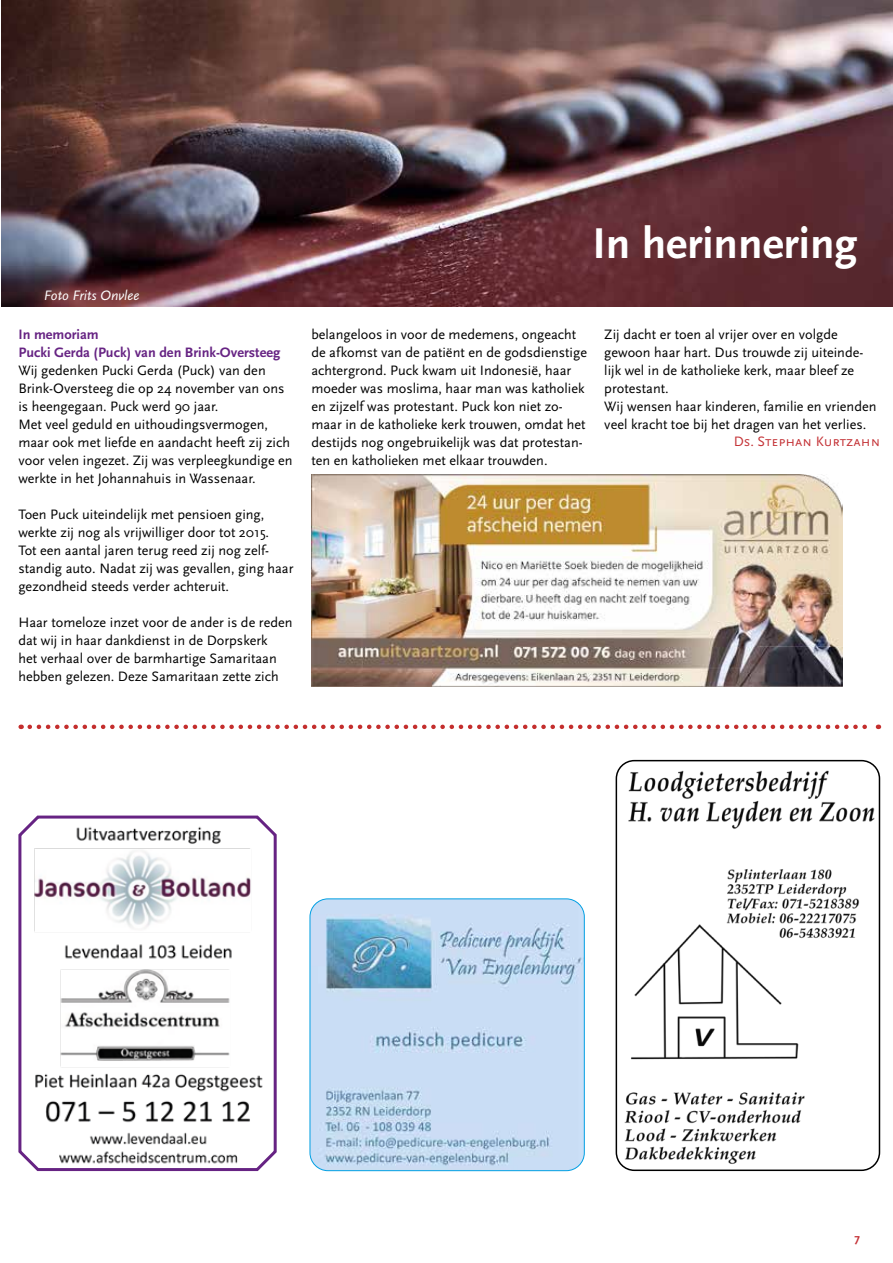
<style>
.page{position:relative;width:893px;height:1263px;background:#fff}
.page>*{position:absolute;margin:0;border:0;box-sizing:border-box;transform-origin:0 0}
.t1{font:700 45px "Scala Sans Pro";color:#fff}
.t2{font:14.25px/18px "Scala Sans Pro";color:#000}
.t3{font:700 14.25px/18px "Scala Sans Pro";color:#662383}
.t4{font:14.25px "Scala Sans Caps";color:#c43236}
.t5{font:italic 14.25px "Scala Sans Pro";color:#fff}
.t6{font:700 12px "Scala Sans Pro";color:#c43236}
</style>
<div class="page">
<img style="left:310px;top:899px;width:274px;height:272px">
<div style="left:310px;top:898px;width:275px;height:273px;border:1px solid #009fe3;border-radius:18px"></div>
<svg style="left:18px;top:815px;width:259px;height:357px"></svg>
<img style="left:1px;top:0;width:892px;height:307px">
<img style="left:311px;top:474px;width:532px;height:213px">
<svg style="left:30px;top:725px;width:849px;height:4px"></svg>
<img style="left:616px;top:761px;width:263px;height:409px">
<div style="left:616px;top:760px;width:264px;height:411px;border:2px solid #000;border-radius:18px"></div>
<p class="t5" style="left:44px;top:287px;width:97px">Foto Frits Onvlee</p>
<p class="t3" style="left:18px;top:326px;width:263px">In memoriam<br>Pucki Gerda (Puck) van den Brink-Oversteeg</p>
<p class="t2" style="left:18px;top:362px;width:276px">Wij gedenken Pucki Gerda (Puck) van den Brink-Oversteeg die op 24 november van ons is heengegaan. Puck werd 90 jaar.<br>Met veel geduld en uithoudingsvermogen, maar ook met liefde en aandacht heeft zij zich voor velen ingezet. Zij was verpleegkundige en werkte in het Johannahuis in Wassenaar.</p>
<p class="t2" style="left:18px;top:506px;width:277px">Toen Puck uiteindelijk met pensioen ging, werkte zij nog als vrijwilliger door tot 2015.<br>Tot een aantal jaren terug reed zij nog zelf&shy;standig auto. Nadat zij was gevallen, ging haar gezondheid steeds verder achteruit.</p>
<p class="t2" style="left:18px;top:614px;width:276px">Haar tomeloze inzet voor de ander is de reden dat wij in haar dankdienst in de Dorpskerk<br>het verhaal over de barmhartige Samaritaan hebben gelezen. Deze Samaritaan zette zich</p>
<h1 class="t1" style="left:592px;top:217px;width:266px">In herinnering</h1>
<p class="t2" style="left:311px;top:326px;width:277px">belangeloos in voor de medemens, ongeacht de afkomst van de patiënt en de godsdienstige achtergrond. Puck kwam uit Indonesië, haar moeder was moslima, haar man was katholiek en zijzelf was protestant. Puck kon niet zo&shy;maar in de katholieke kerk trouwen, omdat het destijds nog ongebruikelijk was dat protestan&shy;ten en katholieken met elkaar trouwden.</p>
<p class="t2" style="left:604px;top:326px;width:274px">Zij dacht er toen al vrijer over en volgde gewoon haar hart. Dus trouwde zij uiteinde&shy;lijk wel in de katholieke kerk, maar bleef ze protestant.<br>Wij wensen haar kinderen, familie en vrienden veel kracht toe bij het dragen van het verlies.</p>
<p class="t4" style="left:734px;top:434px;width:148px">Ds. Stephan Kurtzahn</p>
<p class="t6" style="left:854px;top:1231px;width:7px">7</p>
</div>
